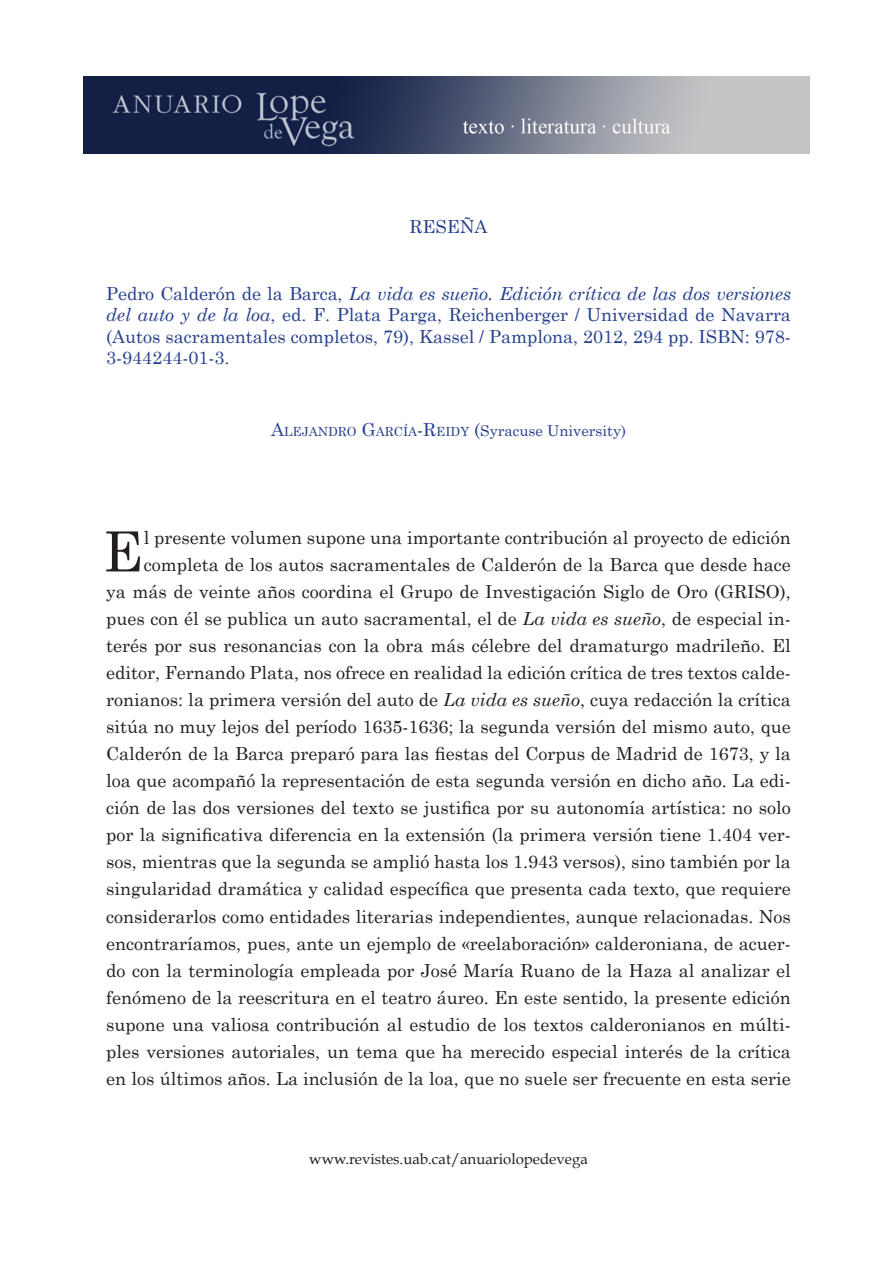
<style>
.page{position:relative;width:893px;height:1263px;background:#fff}
.page>*{position:absolute;margin:0;border:0;box-sizing:border-box;transform-origin:0 0}
.t1{font:55.35px "Century Schoolbook";color:#231f20}
.t2{font:18px/27px "Century Schoolbook";color:#231f20;text-align:right}
.t3{font:18px/21.6px "Century Schoolbook";color:#253f8e;text-align:justify}
.t4{font:15px "Century Schoolbook";color:#253f8e}
.t5{font:15px "Book Antiqua";color:#231f20}
.s1{font-style:italic}
.s2{font-size:18px}
.s3{font-size:12.6px}
</style>
<div class="page">
<img style="left:84px;top:77px;width:725px;height:77px">
<p class="t3" style="left:410px;top:215px;width:79px">RESEÑA</p>
<p class="t3" style="left:106px;top:282px;width:686px">Pedro Calderón de la Barca, <span class="s1">La vida es sueño. Edición crítica de las dos versiones del auto y de la loa</span>, ed. F. Plata Parga, Reichenberger / Universidad de Navarra (Autos sacramentales completos, 79), Kassel / Pamplona, 2012, 294 pp. ISBN: 978- 3-944244-01-3.</p>
<p class="t4" style="left:271px;top:422px;width:356px"><span class="s2">A</span><span class="s3">LEJANDRO</span> <span class="s2">G</span><span class="s3">ARCÍA</span><span class="s2">-R</span><span class="s3">EIDY</span> <span class="s2">(</span>Syracuse University)</p>
<p class="t2" style="left:106px;top:524px;width:686px">l presente volumen supone una importante contribución al proyecto de edición completa de los autos sacramentales de Calderón de la Barca que desde hace<br>ya más de veinte años coordina el Grupo de Investigación Siglo de Oro (GRISO), pues con él se publica un auto sacramental, el de <span class="s1">La vida es sueño</span>, de especial in&shy;terés por sus resonancias con la obra más célebre del dramaturgo madrileño. El editor, Fernando Plata, nos ofrece en realidad la edición crítica de tres textos calde&shy;ronianos: la primera versión del auto de <span class="s1">La vida es sueño</span>, cuya redacción la crítica sitúa no muy lejos del período 1635-1636; la segunda versión del mismo auto, que Calderón de la Barca preparó para las fiestas del Corpus de Madrid de 1673, y la loa que acompañó la representación de esta segunda versión en dicho año. La edi&shy;ción de las dos versiones del texto se justifica por su autonomía artística: no solo por la significativa diferencia en la extensión (la primera versión tiene 1.404 ver&shy;sos, mientras que la segunda se amplió hasta los 1.943 versos), sino también por la singularidad dramática y calidad específica que presenta cada texto, que requiere considerarlos como entidades literarias independientes, aunque relacionadas. Nos encontraríamos, pues, ante un ejemplo de «reelaboración» calderoniana, de acuer&shy;do con la terminología empleada por José María Ruano de la Haza al analizar el fenómeno de la reescritura en el teatro áureo. En este sentido, la presente edición supone una valiosa contribución al estudio de los textos calderonianos en múlti&shy;ples versiones autoriales, un tema que ha merecido especial interés de la crítica en los últimos años. La inclusión de la loa, que no suele ser frecuente en esta serie</p>
<p class="t1" style="left:103px;top:517px;width:41px">E</p>
<p class="t5" style="left:309px;top:1150px;width:280px">www.revistes.uab.cat/anuariolopedevega</p>
</div>
